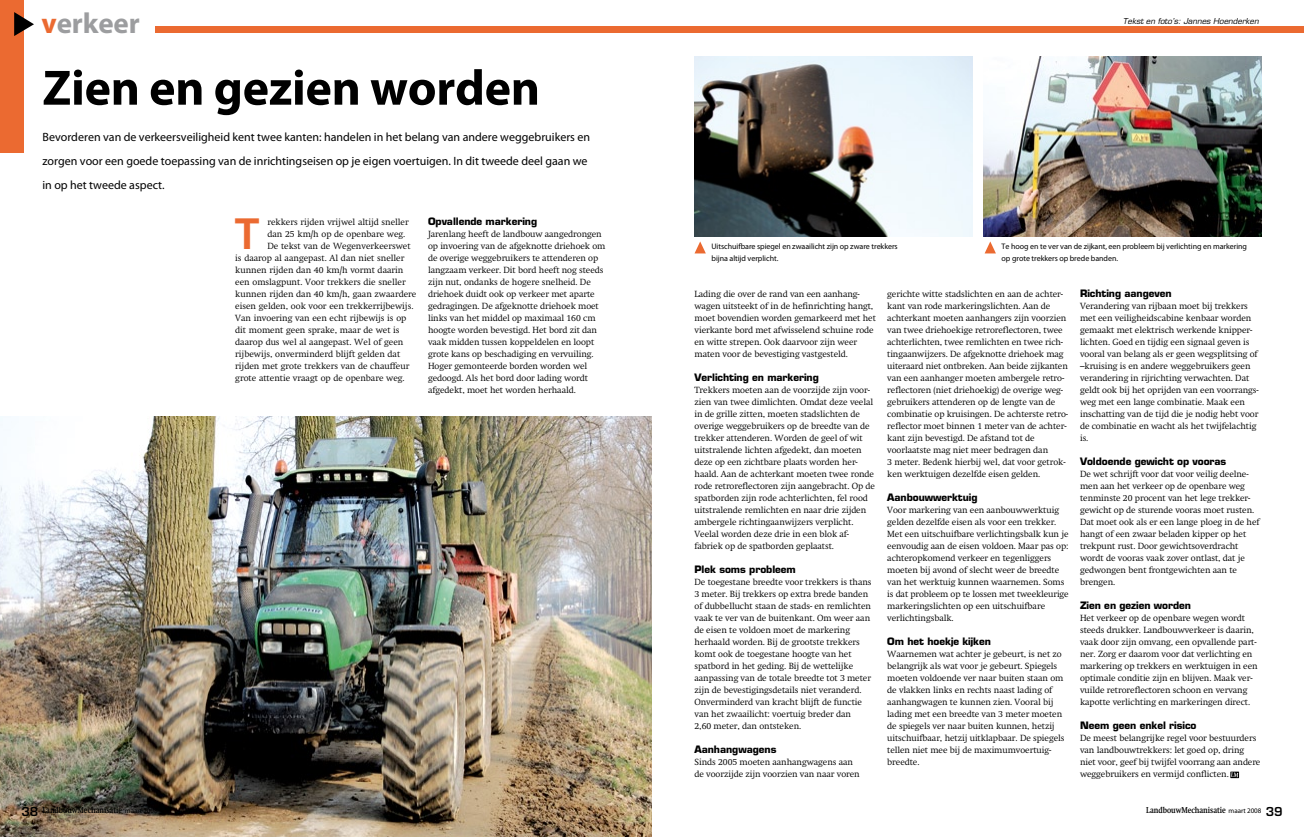
<style>
.page{position:relative;width:1304px;height:837px;background:#fff}
.page>*{position:absolute;margin:0;border:0;box-sizing:border-box;transform-origin:0 0}
.t1{font:700 50px "Myriad Pro";letter-spacing:-.005em;color:#000}
.t2{font:600 40.8px "Eurostile LT Std";color:#eb6a31}
.t3{font:700 29px "Myriad Pro";letter-spacing:-.005em;color:#9c9d9f}
.t4{font:12px/24px "Myriad Pro";color:#000}
.t5{font:700 10px "Eurostile LT Std";letter-spacing:-.005em;color:#000}
.t6{font:300 8.8px/12px "Swift";letter-spacing:-.005em;color:#000}
.t7{font:700 8.4px "Swift";letter-spacing:-.005em;color:#000;scale:.83 1}
.t8{font:8px/12px "Myriad Pro";letter-spacing:-.005em;color:#000}
.t9{font:italic 8px "Eurostile LT Std";color:#000}
.s1{color:#eb6a31}
.s2{font-family:"Eurostile LT Std";font-weight:600;font-size:12px}
.s3{font-family:"Myriad Pro";font-weight:400;font-size:7px}
</style>
<div class="page">
<div style="left:0;top:0;width:24px;height:153px;background:#eb6a31"></div>
<div style="left:155px;top:27px;width:497px;height:6px;background:#eb6a31"></div>
<svg style="left:14px;top:12px;width:20px;height:24px"></svg>
<div style="left:652px;top:27px;width:652px;height:6px;background:#eb6a31"></div>
<img style="left:0;top:417px;width:652px;height:419px">
<img style="left:984px;top:57px;width:277px;height:180px">
<img style="left:694px;top:57px;width:278px;height:180px">
<svg style="left:694px;top:241px;width:12px;height:12px"></svg>
<svg style="left:985px;top:241px;width:11px;height:12px"></svg>
<svg style="left:1230px;top:771px;width:9px;height:6px"></svg>
<svg style="left:1231px;top:772px;width:7px;height:4px"></svg>
<h3 class="t3" style="left:42px;top:4px;width:100px"><span class="s1">v</span>erkeer</h3>
<h1 class="t1" style="left:43px;top:55px;width:499px">Zien en gezien worden</h1>
<p class="t4" style="left:43px;top:124px;width:549px">Bevorderen van de verkeersveiligheid kent twee kanten: handelen in het belang van andere weggebruikers en zorgen voor een goede toepassing van de inrichtingseisen op je eigen voertuigen. In dit tweede deel gaan we in op het tweede aspect.</p>
<h2 class="t2" style="left:235px;top:208px;width:25px">T</h2>
<p class="t6" style="left:267px;top:216px;width:143px">rekkers rijden vrijwel altijd sneller</p>
<p class="t6" style="left:267px;top:228px;width:140px">dan 25 km/h op de openbare weg.</p>
<p class="t6" style="left:267px;top:240px;width:145px">De tekst van de Wegenverkeerswet</p>
<p class="t6" style="left:235px;top:252px;width:171px">is daarop al aangepast. Al dan niet sneller</p>
<p class="t6" style="left:235px;top:264px;width:170px">kunnen rijden dan 40 km/h vormt daarin</p>
<p class="t6" style="left:235px;top:276px;width:172px">een omslagpunt. Voor trekkers die sneller</p>
<p class="t6" style="left:235px;top:288px;width:183px">kunnen rijden dan 40 km/h, gaan zwaardere</p>
<p class="t6" style="left:235px;top:300px;width:180px">eisen gelden, ook voor een trekkerrijbewijs.</p>
<p class="t6" style="left:235px;top:312px;width:173px">Van invoering van een echt rijbewijs is op</p>
<p class="t6" style="left:235px;top:324px;width:166px">dit moment geen sprake, maar de wet is</p>
<p class="t6" style="left:235px;top:336px;width:170px">daarop dus wel al aangepast. Wel of geen</p>
<p class="t6" style="left:235px;top:348px;width:166px">rijbewijs, onverminderd blijft gelden dat</p>
<p class="t6" style="left:235px;top:360px;width:176px">rijden met grote trekkers van de chauffeur</p>
<p class="t6" style="left:235px;top:372px;width:171px">grote attentie vraagt op de openbare weg.</p>
<p class="t5" style="left:428px;top:215px;width:111px">Opvallende markering</p>
<p class="t6" style="left:428px;top:228px;width:179px">Jarenlang heeft de landbouw aangedrongen op invoering van de afgeknotte driehoek om de overige weggebruikers te attenderen op langzaam verkeer. Dit bord heeft nog steeds zijn nut, ondanks de hogere snelheid. De driehoek duidt ook op verkeer met aparte gedragingen. De afgeknotte driehoek moet links van het middel op maximaal 160 cm hoogte worden bevestigd. Het bord zit dan vaak midden tussen koppeldelen en loopt grote kans op beschadiging en vervuiling.<br>Hoger gemonteerde borden worden wel gedoogd. Als het bord door lading wordt afgedekt, moet het worden herhaald.</p>
<p class="t9" style="left:1123px;top:17px;width:137px">Tekst en foto’s: Jannes Hoenderken</p>
<p class="t8" style="left:711px;top:240px;width:188px">Uitschuifbare spiegel en zwaailicht zijn op zware trekkers bijna altijd verplicht.</p>
<p class="t8" style="left:1002px;top:240px;width:247px">Te hoog en te ver van de zijkant, een probleem bij verlichting en markering op grote trekkers op brede banden.</p>
<p class="t6" style="left:694px;top:288px;width:183px">Lading die over de rand van een aanhang&shy;wagen uitsteekt of in de hefinrichting hangt, moet bovendien worden gemarkeerd met het vierkante bord met afwisselend schuine rode en witte strepen. Ook daarvoor zijn weer maten voor de bevestiging vastgesteld.</p>
<p class="t5" style="left:694px;top:371px;width:126px">Verlichting en markering</p>
<p class="t6" style="left:694px;top:384px;width:182px">Trekkers moeten aan de voorzijde zijn voor&shy;zien van twee dimlichten. Omdat deze veelal in de grille zitten, moeten stadslichten de overige weggebruikers op de breedte van de trekker attenderen. Worden de geel of wit uitstralende lichten afgedekt, dan moeten deze op een zichtbare plaats worden her&shy;haald. Aan de achterkant moeten twee ronde rode retroreflectoren zijn aangebracht. Op de spatborden zijn rode achterlichten, fel rood uitstralende remlichten en naar drie zijden ambergele richtingaanwijzers verplicht.<br>Veelal worden deze drie in een blok af&shy;fabriek op de spatborden geplaatst.</p>
<p class="t5" style="left:694px;top:563px;width:103px">Plek soms probleem</p>
<p class="t6" style="left:694px;top:576px;width:179px">De toegestane breedte voor trekkers is thans 3 meter. Bij trekkers op extra brede banden of dubbellucht staan de stads- en remlichten vaak te ver van de buitenkant. Om weer aan de eisen te voldoen moet de markering herhaald worden. Bij de grootste trekkers komt ook de toegestane hoogte van het spatbord in het geding. Bij de wettelijke aanpassing van de totale breedte tot 3 meter zijn de bevestigingsdetails niet veranderd.<br>Onverminderd van kracht blijft de functie van het zwaailicht: voertuig breder dan<br>2,60 meter, dan ontsteken.</p>
<p class="t5" style="left:694px;top:743px;width:83px">Aanhangwagens</p>
<p class="t6" style="left:694px;top:756px;width:167px">Sinds 2005 moeten aanhangwagens aan de voorzijde zijn voorzien van naar voren</p>
<p class="t6" style="left:887px;top:288px;width:182px">gerichte witte stadslichten en aan de achter&shy;kant van rode markeringslichten. Aan de achterkant moeten aanhangers zijn voorzien van twee driehoekige retroreflectoren, twee achterlichten, twee remlichten en twee rich&shy;tingaanwijzers. De afgeknotte driehoek mag uiteraard niet ontbreken. Aan beide zijkanten van een aanhanger moeten ambergele retro&shy;reflectoren (niet driehoekig) de overige weg&shy;gebruikers attenderen op de lengte van de combinatie op kruisingen. De achterste retro&shy;reflector moet binnen 1 meter van de achter&shy;kant zijn bevestigd. De afstand tot de voorlaatste mag niet meer bedragen dan<br>3 meter. Bedenk hierbij wel, dat voor getrok&shy;ken werktuigen dezelfde eisen gelden.</p>
<p class="t5" style="left:887px;top:491px;width:92px">Aanbouwwerktuig</p>
<p class="t6" style="left:887px;top:504px;width:183px">Voor markering van een aanbouwwerktuig gelden dezelfde eisen als voor een trekker.<br>Met een uitschuifbare verlichtingsbalk kun je eenvoudig aan de eisen voldoen. Maar pas op: achteropkomend verkeer en tegenliggers moeten bij avond of slecht weer de breedte van het werktuig kunnen waarnemen. Soms is dat probleem op te lossen met tweekleurige markeringslichten op een uitschuifbare verlichtingsbalk.</p>
<p class="t5" style="left:887px;top:635px;width:105px">Om het hoekje kijken</p>
<p class="t6" style="left:887px;top:648px;width:179px">Waarnemen wat achter je gebeurt, is net zo belangrijk als wat voor je gebeurt. Spiegels moeten voldoende ver naar buiten staan om de vlakken links en rechts naast lading of aanhangwagen te kunnen zien. Vooral bij lading met een breedte van 3 meter moeten de spiegels ver naar buiten kunnen, hetzij uitschuifbaar, hetzij uitklapbaar. De spiegels tellen niet mee bij de maximumvoertuig&shy;breedte.</p>
<p class="t5" style="left:1080px;top:287px;width:93px">Richting aangeven</p>
<p class="t6" style="left:1080px;top:300px;width:180px">Verandering van rijbaan moet bij trekkers met een veiligheidscabine kenbaar worden gemaakt met elektrisch werkende knipper&shy;lichten. Goed en tijdig een signaal geven is vooral van belang als er geen wegsplitsing of –kruising is en andere weggebruikers geen verandering in rijrichting verwachten. Dat geldt ook bij het oprijden van een voorrangs&shy;weg met een lange combinatie. Maak een inschatting van de tijd die je nodig hebt voor de combinatie en wacht als het twijfelachtig is.</p>
<p class="t5" style="left:1080px;top:455px;width:148px">Voldoende gewicht op vooras</p>
<p class="t6" style="left:1080px;top:468px;width:181px">De wet schrijft voor dat voor veilig deelne&shy;men aan het verkeer op de openbare weg tenminste 20 procent van het lege trekker&shy;gewicht op de sturende vooras moet rusten.<br>Dat moet ook als er een lange ploeg in de hef hangt of een zwaar beladen kipper op het trekpunt rust. Door gewichtsoverdracht wordt de vooras vaak zover ontlast, dat je gedwongen bent frontgewichten aan te brengen.</p>
<p class="t5" style="left:1080px;top:599px;width:113px">Zien en gezien worden</p>
<p class="t6" style="left:1080px;top:612px;width:179px">Het verkeer op de openbare wegen wordt steeds drukker. Landbouwverkeer is daarin, vaak door zijn omvang, een opvallende part&shy;ner. Zorg er daarom voor dat verlichting en markering op trekkers en werktuigen in een optimale conditie zijn en blijven. Maak ver&shy;vuilde retroreflectoren schoon en vervang kapotte verlichting en markeringen direct.</p>
<p class="t5" style="left:1080px;top:719px;width:118px">Neem geen enkel risico</p>
<p class="t6" style="left:1080px;top:732px;width:182px">De meest belangrijke regel voor bestuurders van landbouwtrekkers: let goed op, dring niet voor, geef bij twijfel voorrang aan andere weggebruikers en vermijd conflicten.</p>
<p class="t7" style="left:21px;top:805px;width:166px"><span class="s2">38</span> LandbouwMechanisatie <span class="s3">maart 2008</span></p>
<p class="t7" style="left:1146px;top:805px;width:166px">LandbouwMechanisatie <span class="s3">maart 2008</span> <span class="s2">39</span></p>
</div>
